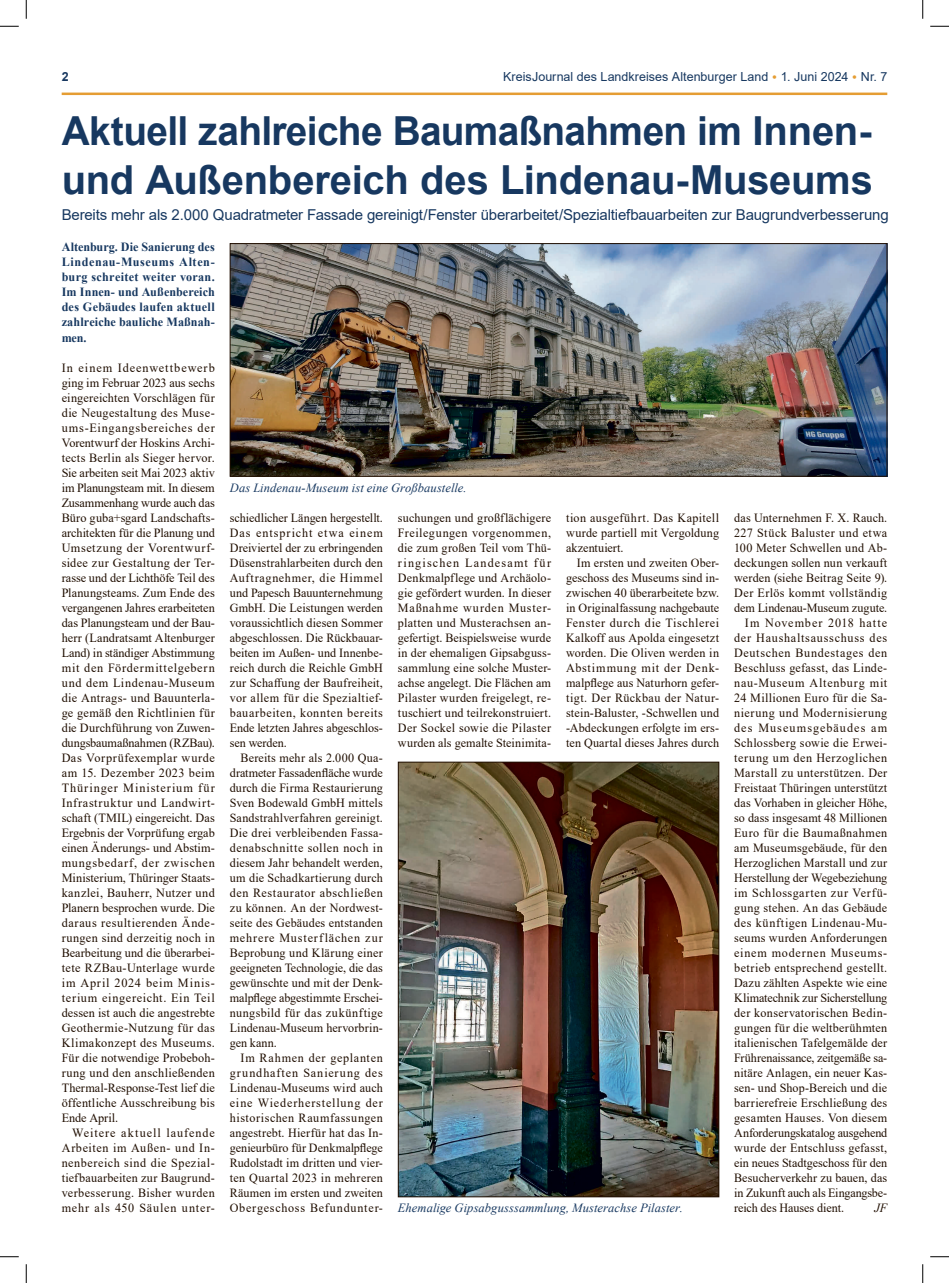
<style>
.page{position:relative;width:949px;height:1283px;background:#fff}
.page>*{position:absolute;margin:0;border:0;box-sizing:border-box;transform-origin:0 0}
.t1{font:700 40px/48px "Arial";letter-spacing:-.01em;color:#173860}
.t2{font:15px "Arial";letter-spacing:-.015em;color:#173860}
.t3{font:12.5px/15px "Times New Roman";letter-spacing:.02em;color:#200e00;text-align:justify}
.t4{font:700 12.5px/15px "Times New Roman";letter-spacing:.01em;color:#173860;text-align:justify}
.t5{font:italic 12.5px "Times New Roman";letter-spacing:.005em;color:#173860}
.t6{font:12.5px "Arial";letter-spacing:.005em;color:#173860}
.t7{font:12.5px "Times New Roman";letter-spacing:-.005em;color:#200e00}
.t8{font:italic 12.5px "Times New Roman";color:#200e00}
.t9{font:700 12.5px "Arial";color:#173860}
.s1{font-size:13.75px;color:#e59d33}
</style>
<div class="page">
<hr style="left:62px;top:92px;width:825px;height:3px;background:#e59d33">
<img style="left:400px;top:763px;width:317px;height:431px">
<div style="left:398px;top:761px;width:321px;height:435px;border:1px solid #200e00"></div>
<img style="left:232px;top:245px;width:653px;height:229px">
<div style="left:230px;top:243px;width:657px;height:233px;border:1px solid #200e00"></div>
<svg style="left:0;top:25px;width:19px;height:2px"></svg>
<svg style="left:930px;top:25px;width:19px;height:2px"></svg>
<svg style="left:0;top:1256px;width:19px;height:1px"></svg>
<svg style="left:930px;top:1256px;width:19px;height:1px"></svg>
<svg style="left:25px;top:0;width:2px;height:19px"></svg>
<svg style="left:25px;top:1264px;width:2px;height:18px"></svg>
<svg style="left:922px;top:0;width:1px;height:19px"></svg>
<svg style="left:922px;top:1264px;width:1px;height:18px"></svg>
<p class="t9" style="left:62px;top:67px;width:8px">2</p>
<p class="t6" style="left:503px;top:68px;width:386px">KreisJournal des Landkreises Altenburger Land <span class="s1">•</span> 1. Juni 2024 <span class="s1">•</span> Nr. 7</p>
<h1 class="t1" style="left:62px;top:108px;width:813px">Aktuell zahlreiche Baumaßnahmen im Innen&shy;und Außenbereich des Lindenau-Museums</h1>
<p class="t2" style="left:62px;top:204px;width:828px">Bereits mehr als 2.000 Quadratmeter Fassade gereinigt/Fenster überarbeitet/Spezialtiefbauarbeiten zur Baugrundverbesserung</p>
<p class="t4" style="left:62px;top:239px;width:155px">Altenburg. Die Sanierung des Lindenau-Museums Alten&shy;burg schreitet weiter voran.<br>Im Innen- und Außenbereich des Gebäudes laufen aktuell zahlreiche bauliche Maßnah&shy;men.</p>
<p class="t3" style="left:62px;top:359px;width:155px">In einem Ideenwettbewerb ging im Februar 2023 aus sechs eingereichten Vorschlägen für die Neugestaltung des Muse&shy;ums-Eingangsbereiches der Vorentwurf der Hoskins Archi&shy;tects Berlin als Sieger hervor.<br>Sie arbeiten seit Mai 2023 aktiv im Planungsteam mit. In diesem Zusammenhang wurde auch das Büro guba+sgard Landschafts&shy;architekten für die Planung und Umsetzung der Vorentwurf&shy;sidee zur Gestaltung der Ter&shy;rasse und der Lichthöfe Teil des Planungsteams. Zum Ende des vergangenen Jahres erarbeiteten das Planungsteam und der Bau&shy;herr (Landratsamt Altenburger Land) in ständiger Abstimmung mit den Fördermittelgebern und dem Lindenau-Museum die Antrags- und Bauunterla&shy;ge gemäß den Richtlinien für die Durchführung von Zuwen&shy;dungsbaumaßnahmen (RZBau).<br>Das Vorprüfexemplar wurde am 15. Dezember 2023 beim Thüringer Ministerium für Infrastruktur und Landwirt&shy;schaft (TMIL) eingereicht. Das Ergebnis der Vorprüfung ergab einen Änderungs- und Abstim&shy;mungsbedarf, der zwischen Ministerium, Thüringer Staats&shy;kanzlei, Bauherr, Nutzer und Planern besprochen wurde. Die daraus resultierenden Ände&shy;rungen sind derzeitig noch in Bearbeitung und die überarbei&shy;tete RZBau-Unterlage wurde im April 2024 beim Minis&shy;terium eingereicht. Ein Teil dessen ist auch die angestrebte Geothermie-Nutzung für das Klimakonzept des Museums.<br>Für die notwendige Probeboh&shy;rung und den anschließenden Thermal-Response-Test lief die öffentliche Ausschreibung bis Ende April.</p>
<p class="t3" style="left:62px;top:1124px;width:155px;text-indent:11px">Weitere aktuell laufende Arbeiten im Außen- und In&shy;nenbereich sind die Spezial&shy;tiefbauarbeiten zur Baugrund&shy;verbesserung. Bisher wurden mehr als 450 Säulen unter-</p>
<p class="t5" style="left:230px;top:478px;width:238px">Das Lindenau-Museum ist eine Großbaustelle.</p>
<p class="t3" style="left:230px;top:509px;width:155px">schiedlicher Längen hergestellt.<br>Das entspricht etwa einem Dreiviertel der zu erbringenden Düsenstrahlarbeiten durch den Auftragnehmer, die Himmel und Papesch Bauunternehmung GmbH. Die Leistungen werden voraussichtlich diesen Sommer abgeschlossen. Die Rückbauar&shy;beiten im Außen- und Innenbe&shy;reich durch die Reichle GmbH zur Schaffung der Baufreiheit, vor allem für die Spezialtief&shy;bauarbeiten, konnten bereits Ende letzten Jahres abgeschlos&shy;sen werden.</p>
<p class="t3" style="left:230px;top:749px;width:155px;text-indent:11px">Bereits mehr als 2.000 Qua&shy;dratmeter Fassadenfläche wurde durch die Firma Restaurierung Sven Bodewald GmbH mittels Sandstrahlverfahren gereinigt.<br>Die drei verbleibenden Fassa&shy;denabschnitte sollen noch in diesem Jahr behandelt werden, um die Schadkartierung durch den Restaurator abschließen zu können. An der Nordwest&shy;seite des Gebäudes entstanden mehrere Musterflächen zur Beprobung und Klärung einer geeigneten Technologie, die das gewünschte und mit der Denk&shy;malpflege abgestimmte Erschei&shy;nungsbild für das zukünftige Lindenau-Museum hervorbrin&shy;gen kann.</p>
<p class="t3" style="left:230px;top:1049px;width:155px;text-indent:11px">Im Rahmen der geplanten grundhaften Sanierung des Lindenau-Museums wird auch eine Wiederherstellung der historischen Raumfassungen angestrebt. Hierfür hat das In&shy;genieurbüro für Denkmalpflege Rudolstadt im dritten und vier&shy;ten Quartal 2023 in mehreren Räumen im ersten und zweiten Obergeschoss Befundunter-</p>
<p class="t3" style="left:398px;top:509px;width:155px">suchungen und großflächigere Freilegungen vorgenommen, die zum großen Teil vom Thü&shy;ringischen Landesamt für Denkmalpflege und Archäolo&shy;gie gefördert wurden. In dieser Maßnahme wurden Muster&shy;platten und Musterachsen an&shy;gefertigt. Beispielsweise wurde in der ehemaligen Gipsabguss&shy;sammlung eine solche Muster&shy;achse angelegt. Die Flächen am Pilaster wurden freigelegt, re&shy;tuschiert und teilrekonstruiert.<br>Der Sockel sowie die Pilaster wurden als gemalte Steinimita-</p>
<p class="t3" style="left:566px;top:509px;width:155px">tion ausgeführt. Das Kapitell wurde partiell mit Vergoldung akzentuiert.</p>
<p class="t3" style="left:734px;top:509px;width:155px;text-align:right">das Unternehmen F. X. Rauch.<br>227 Stück Baluster und etwa<br>100 Meter Schwellen und Ab&shy;deckungen sollen nun verkauft werden (siehe Beitrag Seite 9).<br>Der Erlös kommt vollständig dem Lindenau-Museum zugute.<br>Im November 2018 hatte der Haushaltsausschuss des<br>Deutschen Bundestages den<br>Beschluss gefasst, das Linde&shy;nau-Museum Altenburg mit<br>24 Millionen Euro für die Sa&shy;nierung und Modernisierung des Museumsgebäudes am<br>Schlossberg sowie die Erwei&shy;terung um den Herzoglichen<br>Marstall zu unterstützen. Der<br>Freistaat Thüringen unterstützt das Vorhaben in gleicher Höhe, so dass insgesamt 48 Millionen<br>Euro für die Baumaßnahmen am Museumsgebäude, für den<br>Herzoglichen Marstall und zur<br>Herstellung der Wegebeziehung im Schlossgarten zur Verfü&shy;gung stehen. An das Gebäude des künftigen Lindenau-Mu&shy;seums wurden Anforderungen einem modernen Museums&shy;betrieb entsprechend gestellt.<br>Dazu zählten Aspekte wie eine<br>Klimatechnik zur Sicherstellung der konservatorischen Bedin&shy;gungen für die weltberühmten italienischen Tafelgemälde der<br>Frührenaissance, zeitgemäße sa&shy;nitäre Anlagen, ein neuer Kas&shy;sen- und Shop-Bereich und die barrierefreie Erschließung des gesamten Hauses. Von diesem<br>Anforderungskatalog ausgehend wurde der Entschluss gefasst, ein neues Stadtgeschoss für den<br>Besucherverkehr zu bauen, das in Zukunft auch als Eingangsbe-</p>
<p class="t3" style="left:566px;top:554px;width:155px;text-indent:11px">Im ersten und zweiten Ober&shy;geschoss des Museums sind in&shy;zwischen 40 überarbeitete bzw. in Originalfassung nachgebaute Fenster durch die Tischlerei Kalkoff aus Apolda eingesetzt worden. Die Oliven werden in Abstimmung mit der Denk&shy;malpflege aus Naturhorn gefer&shy;tigt. Der Rückbau der Natur&shy;stein-Baluster, -Schwellen und -Abdeckungen erfolgte im ers&shy;ten Quartal dieses Jahres durch</p>
<p class="t5" style="left:398px;top:1198px;width:286px">Ehemalige Gipsabgusssammlung, Musterachse Pilaster.</p>
<p class="t7" style="left:734px;top:1198px;width:111px">reich des Hauses dient.</p>
<p class="t8" style="left:874px;top:1198px;width:14px">JF</p>
</div>
